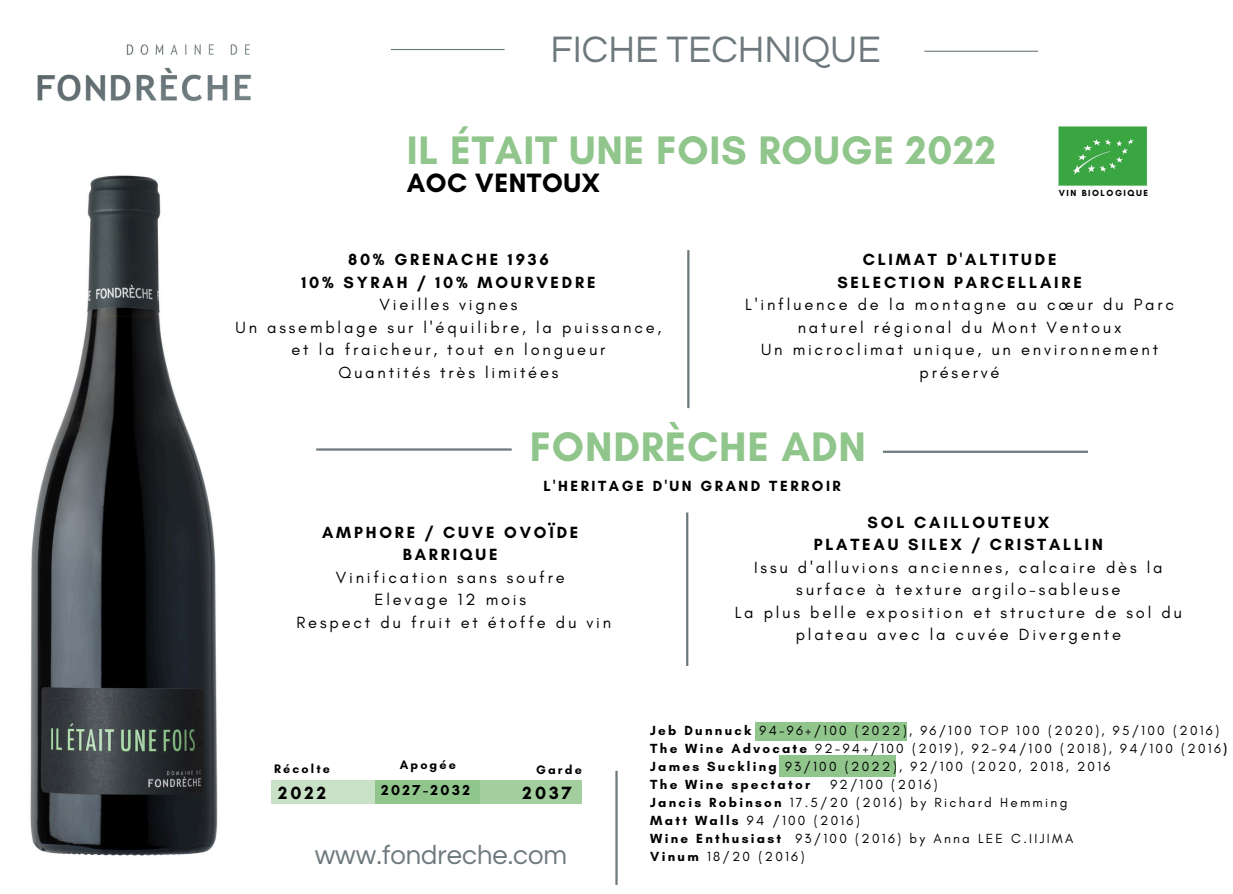
<style>
.page{position:relative;width:1233px;height:894px;background:#fff}
.page>*{position:absolute;margin:0;border:0;box-sizing:border-box;transform-origin:0 0}
.t1{font:700 42px "Glacial Indifference";letter-spacing:.02em;color:#90c58c}
.t2{font:700 40.5px "Glacial Indifference";letter-spacing:.02em;color:#90c58c}
.t3{font:38.25px "Questrial";color:#6d797d}
.t4{font:27.3px "Questrial";color:#6d797d}
.t5{font:700 27px "Glacial Indifference";letter-spacing:.02em;color:#000}
.t6{font:700 18px "Glacial Indifference";letter-spacing:.17em;color:#000}
.t7{font:16.5px/22.5px "Glacial Indifference";letter-spacing:.17em;color:#000;text-align:center}
.t8{font:700 15px "Glacial Indifference";letter-spacing:.17em;color:#000}
.t9{font:700 14.55px "Glacial Indifference";letter-spacing:.17em;color:#000}
.t10{font:13.5px "Glacial Indifference";letter-spacing:.17em;color:#000}
.t11{font:700 13.5px "Glacial Indifference";letter-spacing:.17em;color:#000}
.t12{font:700 12.45px "Glacial Indifference";letter-spacing:.17em;color:#000}
.t13{font:700 9px "Glacial Indifference";letter-spacing:.17em;color:#000}
.s1{font-weight:700}
</style>
<div class="page">
<img style="left:37px;top:44px;width:215px;height:58px">
<hr style="left:391px;top:49px;width:114px;height:1px;background:#6d797d">
<hr style="left:924px;top:51px;width:114px;height:1px;background:#6d797d">
<hr style="left:316px;top:448px;width:196px;height:2px;background:#6d797d">
<hr style="left:883px;top:450px;width:205px;height:3px;background:#6d797d">
<hr style="left:687px;top:250px;width:2px;height:158px;background:#6d797d">
<hr style="left:686px;top:512px;width:2px;height:153px;background:#6d797d">
<img style="left:30px;top:175px;width:188px;height:681px">
<hr style="left:615px;top:770px;width:3px;height:114px;background:#6d797d">
<svg style="left:271px;top:780px;width:208px;height:23px;background:#acd3a9"></svg>
<div style="left:479px;top:779px;width:103px;height:24px;background:#a3cf9f"></div>
<img style="left:1058px;top:126px;width:89px;height:60px">
<div style="left:755px;top:722px;width:151px;height:18px;background:#90c58c"></div>
<div style="left:780px;top:755px;width:116px;height:21px;background:#90c58c"></div>
<p class="t3" style="left:551px;top:31px;width:332px">FICHE TECHNIQUE</p>
<h5 class="t2" style="left:407px;top:125px;width:591px">IL ÉTAIT UNE FOIS ROUGE 2022</h5>
<h5 class="t5" style="left:407px;top:166px;width:194px">AOC VENTOUX</h5>
<p class="t13" style="left:1059px;top:187px;width:91px">VIN BIOLOGIQUE</p>
<p class="t7" style="left:236px;top:248px;width:427px"><span class="s1">80% GRENACHE 1936<br>10% SYRAH / 10% MOURVEDRE<br></span>Vieilles vignes<br>Un assemblage sur l'équilibre, la puissance, et la fraicheur, tout en longueur<br>Quantités très limitées</p>
<p class="t7" style="left:745px;top:248px;width:430px"><span class="s1">CLIMAT D'ALTITUDE<br>SELECTION PARCELLAIRE<br></span>L'influence de la montagne au cœur du Parc naturel régional du Mont Ventoux<br>Un microclimat unique, un environnement préservé</p>
<h1 class="t1" style="left:530px;top:421px;width:338px">FONDRÈCHE ADN</h1>
<p class="t8" style="left:543px;top:477px;width:299px">L'HERITAGE D'UN GRAND TERROIR</p>
<p class="t7" style="left:297px;top:520px;width:316px"><span class="s1">AMPHORE / CUVE OVOÏDE<br>BARRIQUE<br></span>Vinification sans soufre<br>Elevage 12 mois<br>Respect du fruit et étoffe du vin</p>
<p class="t7" style="left:735px;top:510px;width:449px"><span class="s1">SOL CAILLOUTEUX<br>PLATEAU SILEX / CRISTALLIN<br></span>Issu d'alluvions anciennes, calcaire dès la surface à texture argilo-sableuse<br>La plus belle exposition et structure de sol du plateau avec la cuvée Divergente</p>
<p class="t12" style="left:274px;top:760px;width:57px">Récolte</p>
<h5 class="t12" style="left:400px;top:757px;width:58px">Apogée</h5>
<p class="t12" style="left:536px;top:761px;width:47px">Garde</p>
<h1 class="t9" style="left:381px;top:781px;width:90px">2027-2032</h1>
<h6 class="t6" style="left:278px;top:781px;width:50px">2022</h6>
<h5 class="t6" style="left:523px;top:781px;width:51px">2037</h5>
<h5 class="t4" style="left:315px;top:841px;width:254px">www.fondreche.com</h5>
<p class="t10" style="left:650px;top:722px;width:571px"><span class="s1">Jeb Dunnuck</span> 94-96+/100 (2022), 96/100 TOP 100 (2020), 95/100 (2016)</p>
<p class="t10" style="left:650px;top:740px;width:578px"><span class="s1">The Wine Advocate</span> 92-94+/100 (2019), 92-94/100 (2018), 94/100 (2016<span class="s1">)</span></p>
<p class="t10" style="left:650px;top:758px;width:462px"><span class="s1">James Suckling</span> 93/100 (2022), 92/100 (2020, 2018, 2016</p>
<p class="t11" style="left:650px;top:775px;width:162px">The Wine spectator</p>
<p class="t10" style="left:830px;top:775px;width:109px">92/100 (2016)</p>
<p class="t10" style="left:650px;top:793px;width:419px"><span class="s1">Jancis Robinson</span> 17.5/20 (2016) by Richard Hemming</p>
<p class="t10" style="left:650px;top:811px;width:211px"><span class="s1">Matt Walls</span> 94 /100 (2016)</p>
<p class="t10" style="left:650px;top:829px;width:425px"><span class="s1">Wine Enthusiast</span> 93/100 (2016) by Anna LEE C.IIJIMA</p>
<h4 class="t10" style="left:650px;top:847px;width:156px"><span class="s1">Vinum</span> 18/20 (2016)</h4>
</div>
